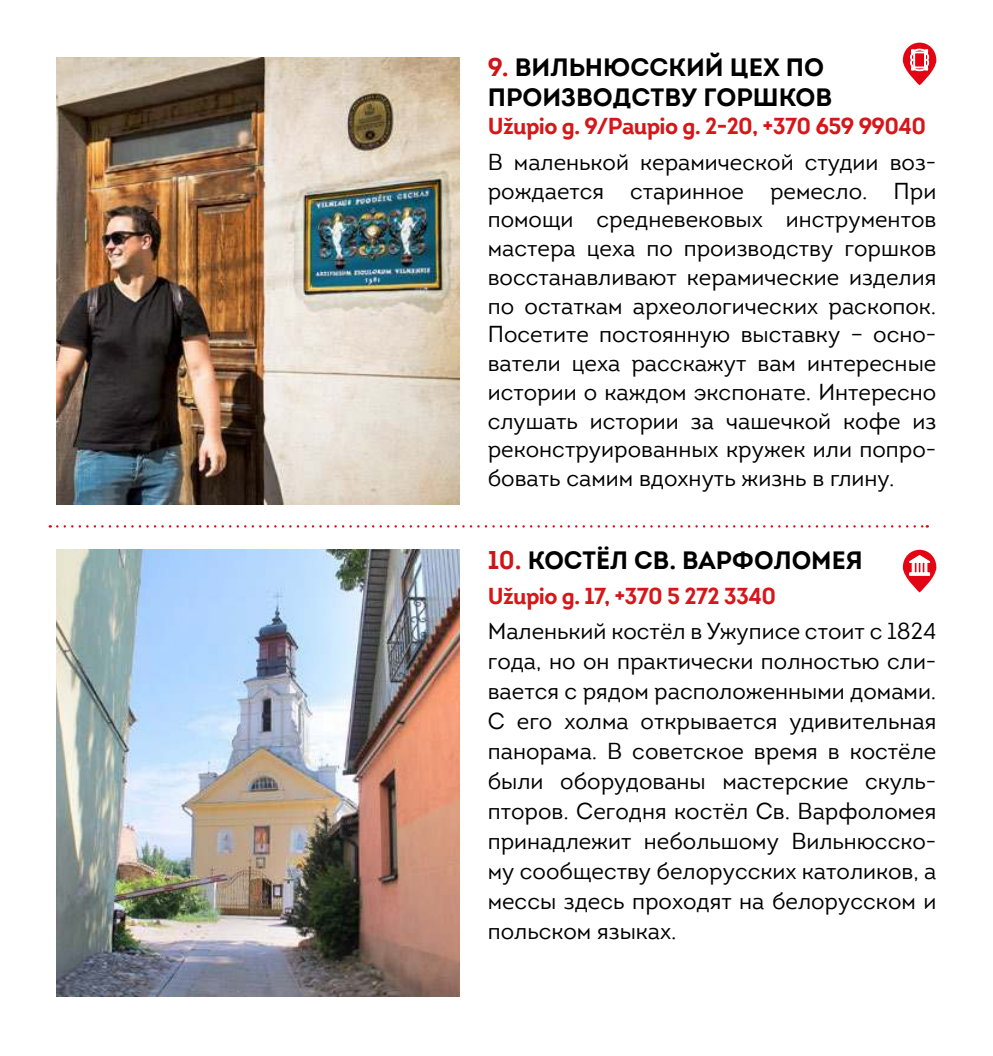
<style>
.page{position:relative;width:993px;height:1056px;background:#fff}
.page>*{position:absolute;margin:0;border:0;box-sizing:border-box;transform-origin:0 0}
.t1{font:700 25px/30px "Intro";color:#000}
.t2{font:22.5px/28.8px "Intro";color:#000;text-align:justify}
.t3{font:700 22.5px "Intro";letter-spacing:-.03em;color:#d61619}
.s1{color:#cd1619}
</style>
<div class="page">
<img style="left:57px;top:58px;width:402px;height:446px">
<img style="left:57px;top:550px;width:402px;height:446px">
<svg style="left:57px;top:525px;width:870px;height:3px"></svg>
<svg style="left:902px;top:42px;width:34px;height:44px"></svg>
<svg style="left:902px;top:550px;width:34px;height:42px"></svg>
<p class="t1" style="left:487px;top:52px;width:346px"><span class="s1">9.</span> ВИЛЬНЮССКИЙ ЦЕХ ПО<br>ПРОИЗВОДСТВУ ГОРШКОВ</p>
<p class="t3" style="left:487px;top:112px;width:440px">Užupio g. 9/Paupio g. 2-20, +370 659 99040</p>
<p class="t2" style="left:487px;top:148px;width:450px">В маленькой керамической студии воз&shy;рождается старинное ремесло. При помощи средневековых инструментов мастера цеха по производству горшков восстанавливают керамические изделия по остаткам археологических раскопок.<br>Посетите постоянную выставку – осно&shy;ватели цеха расскажут вам интересные истории о каждом экспонате. Интересно слушать истории за чашечкой кофе из реконструированных кружек или попро&shy;бовать самим вдохнуть жизнь в глину.</p>
<p class="t1" style="left:487px;top:545px;width:376px"><span class="s1">10.</span> КОСТЁЛ СВ. ВАРФОЛОМЕЯ</p>
<p class="t3" style="left:487px;top:581px;width:290px">Užupio g. 17, +370 5 272 3340</p>
<p class="t2" style="left:487px;top:617px;width:450px;line-height:30px">Маленький костёл в Ужуписе стоит с 1824 года, но он практически полностью сли&shy;вается с рядом расположенными домами.<br>С его холма открывается удивительная панорама. В советское время в костёле были оборудованы мастерские скуль&shy;пторов. Сегодня костёл Св. Варфоломея принадлежит небольшому Вильнюсско&shy;му сообществу белорусских католиков, а мессы здесь проходят на белорусском и польском языках.</p>
</div>
